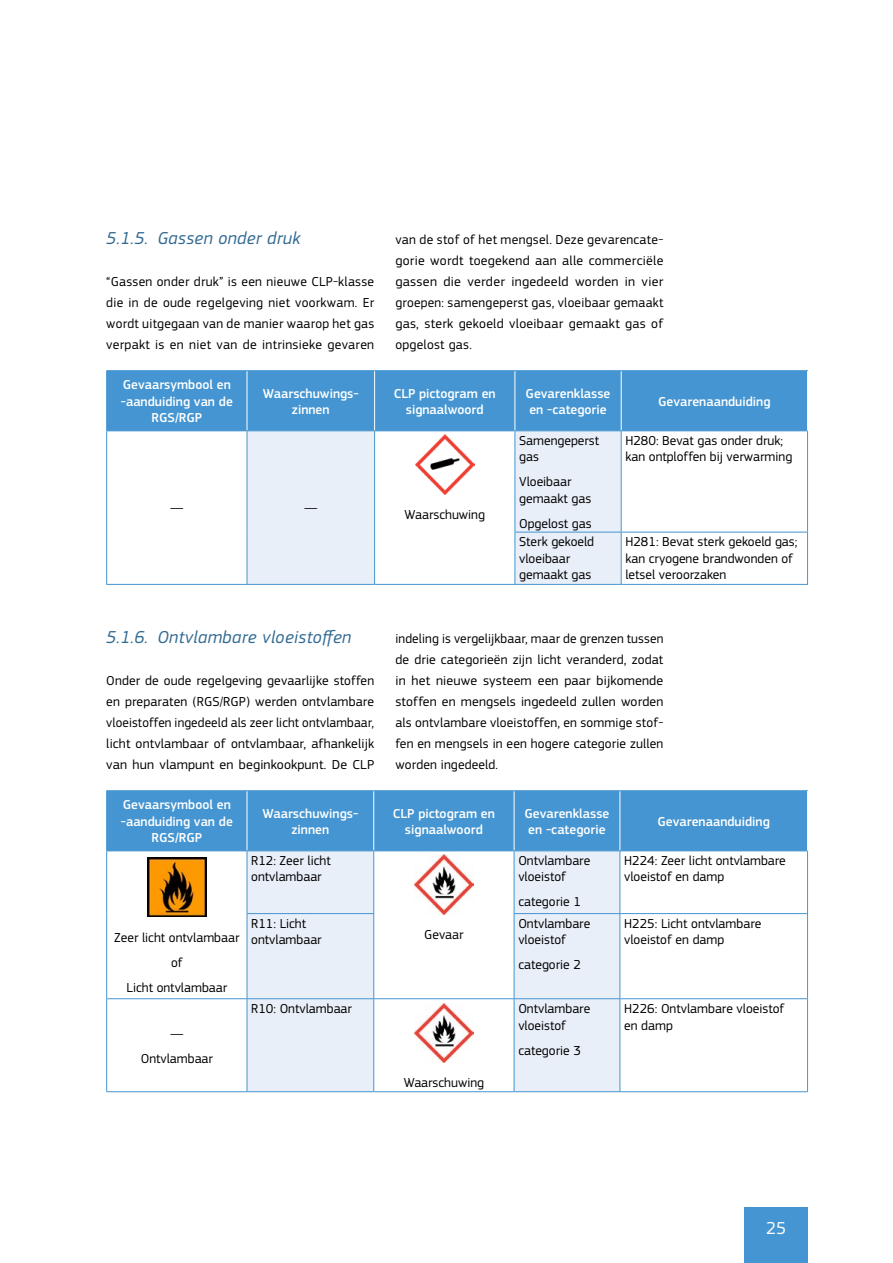
<style>
.page{position:relative;width:893px;height:1263px;background:#fff}
.page>*{position:absolute;margin:0;border:0;box-sizing:border-box;transform-origin:0 0}
.t1{font:italic 18px "PF Square Sans Pro";letter-spacing:.02em;color:#326a91}
.t2{font:18px "PF Square Sans Pro";color:#fff}
.t3{font:13.5px/21px "PF Square Sans Pro";color:#000}
.t4{font:500 13.5px/16.5px "PF Square Sans Pro";color:#fff;text-align:center}
</style>
<div class="page">
<div style="left:744px;top:1207px;width:64px;height:56px;background:#4495d1"></div>
<div style="left:107px;top:371px;width:700px;height:59px;background:#4495d1"></div>
<svg style="left:248px;top:431px;width:373px;height:153px;fill:#e9eff8"></svg>
<hr style="left:106px;top:584px;width:141px;height:1px;background:#4495d1">
<hr style="left:247px;top:584px;width:128px;height:1px;background:#4495d1">
<hr style="left:375px;top:584px;width:140px;height:1px;background:#4495d1">
<hr style="left:247px;top:371px;width:1px;height:59px;background:#fff">
<hr style="left:374px;top:371px;width:1px;height:59px;background:#fff">
<hr style="left:515px;top:371px;width:1px;height:59px;background:#fff">
<hr style="left:621px;top:371px;width:1px;height:59px;background:#fff">
<hr style="left:247px;top:431px;width:1px;height:101px;background:#4495d1">
<hr style="left:374px;top:431px;width:1px;height:101px;background:#4495d1">
<hr style="left:515px;top:431px;width:1px;height:101px;background:#4495d1">
<hr style="left:621px;top:431px;width:1px;height:101px;background:#4495d1">
<hr style="left:247px;top:532px;width:1px;height:52px;background:#4495d1">
<hr style="left:374px;top:532px;width:1px;height:52px;background:#4495d1">
<hr style="left:515px;top:532px;width:106px;height:1px;background:#4495d1">
<hr style="left:515px;top:532px;width:1px;height:52px;background:#4495d1">
<hr style="left:621px;top:532px;width:187px;height:1px;background:#4495d1">
<hr style="left:621px;top:532px;width:1px;height:52px;background:#4495d1">
<hr style="left:106px;top:431px;width:1px;height:101px;background:#4495d1">
<hr style="left:807px;top:431px;width:1px;height:101px;background:#4495d1">
<hr style="left:106px;top:532px;width:1px;height:52px;background:#4495d1">
<hr style="left:807px;top:532px;width:1px;height:52px;background:#4495d1">
<hr style="left:515px;top:584px;width:106px;height:1px;background:#4495d1">
<hr style="left:621px;top:584px;width:187px;height:1px;background:#4495d1">
<hr style="left:106px;top:370px;width:141px;height:1px;background:#4495d1">
<hr style="left:106px;top:371px;width:1px;height:59px;background:#4495d1">
<hr style="left:247px;top:370px;width:128px;height:1px;background:#4495d1">
<hr style="left:375px;top:370px;width:140px;height:1px;background:#4495d1">
<hr style="left:515px;top:370px;width:106px;height:1px;background:#4495d1">
<hr style="left:621px;top:370px;width:187px;height:1px;background:#4495d1">
<hr style="left:106px;top:430px;width:141px;height:1px;background:#4495d1">
<hr style="left:247px;top:430px;width:128px;height:1px;background:#4495d1">
<hr style="left:375px;top:430px;width:140px;height:1px;background:#4495d1">
<hr style="left:515px;top:430px;width:106px;height:1px;background:#4495d1">
<hr style="left:621px;top:430px;width:187px;height:1px;background:#4495d1">
<img style="left:415px;top:435px;width:59px;height:59px">
<div style="left:107px;top:791px;width:700px;height:59px;background:#4495d1"></div>
<svg style="left:248px;top:851px;width:372px;height:240px;fill:#e9eff8"></svg>
<hr style="left:247px;top:791px;width:1px;height:59px;background:#fff">
<hr style="left:373px;top:791px;width:1px;height:59px;background:#fff">
<hr style="left:514px;top:791px;width:1px;height:59px;background:#fff">
<hr style="left:620px;top:791px;width:1px;height:59px;background:#fff">
<hr style="left:247px;top:851px;width:1px;height:62px;background:#4495d1">
<hr style="left:373px;top:851px;width:1px;height:62px;background:#4495d1">
<hr style="left:514px;top:851px;width:1px;height:62px;background:#4495d1">
<hr style="left:620px;top:851px;width:1px;height:62px;background:#4495d1">
<hr style="left:247px;top:913px;width:127px;height:1px;background:#4495d1">
<hr style="left:247px;top:914px;width:1px;height:84px;background:#4495d1">
<hr style="left:373px;top:914px;width:1px;height:84px;background:#4495d1">
<hr style="left:514px;top:913px;width:106px;height:1px;background:#4495d1">
<hr style="left:514px;top:914px;width:1px;height:84px;background:#4495d1">
<hr style="left:620px;top:913px;width:188px;height:1px;background:#4495d1">
<hr style="left:620px;top:914px;width:1px;height:84px;background:#4495d1">
<hr style="left:106px;top:998px;width:141px;height:1px;background:#4495d1">
<hr style="left:247px;top:998px;width:127px;height:1px;background:#4495d1">
<hr style="left:247px;top:999px;width:1px;height:92px;background:#4495d1">
<hr style="left:374px;top:998px;width:140px;height:1px;background:#4495d1">
<hr style="left:373px;top:999px;width:1px;height:92px;background:#4495d1">
<hr style="left:514px;top:998px;width:106px;height:1px;background:#4495d1">
<hr style="left:514px;top:999px;width:1px;height:92px;background:#4495d1">
<hr style="left:620px;top:998px;width:188px;height:1px;background:#4495d1">
<hr style="left:620px;top:999px;width:1px;height:92px;background:#4495d1">
<hr style="left:106px;top:790px;width:141px;height:1px;background:#4495d1">
<hr style="left:106px;top:791px;width:1px;height:59px;background:#4495d1">
<hr style="left:247px;top:790px;width:127px;height:1px;background:#4495d1">
<hr style="left:374px;top:790px;width:140px;height:1px;background:#4495d1">
<hr style="left:514px;top:790px;width:106px;height:1px;background:#4495d1">
<hr style="left:620px;top:790px;width:188px;height:1px;background:#4495d1">
<hr style="left:106px;top:850px;width:141px;height:1px;background:#4495d1">
<hr style="left:247px;top:850px;width:127px;height:1px;background:#4495d1">
<hr style="left:374px;top:850px;width:140px;height:1px;background:#4495d1">
<hr style="left:514px;top:850px;width:106px;height:1px;background:#4495d1">
<hr style="left:620px;top:850px;width:188px;height:1px;background:#4495d1">
<hr style="left:106px;top:851px;width:1px;height:62px;background:#4495d1">
<hr style="left:807px;top:851px;width:1px;height:62px;background:#4495d1">
<hr style="left:106px;top:913px;width:1px;height:85px;background:#4495d1">
<hr style="left:807px;top:914px;width:1px;height:84px;background:#4495d1">
<hr style="left:106px;top:999px;width:1px;height:92px;background:#4495d1">
<hr style="left:807px;top:999px;width:1px;height:92px;background:#4495d1">
<hr style="left:106px;top:1091px;width:141px;height:1px;background:#4495d1">
<hr style="left:247px;top:1091px;width:127px;height:1px;background:#4495d1">
<hr style="left:374px;top:1091px;width:140px;height:1px;background:#4495d1">
<hr style="left:514px;top:1091px;width:106px;height:1px;background:#4495d1">
<hr style="left:620px;top:1091px;width:188px;height:1px;background:#4495d1">
<img style="left:147px;top:857px;width:60px;height:60px">
<img style="left:414px;top:855px;width:60px;height:59px">
<img style="left:414px;top:1003px;width:60px;height:59px">
<h1 class="t1" style="left:106px;top:228px;width:196px">5.1.5. Gassen onder druk</h1>
<p class="t3" style="left:106px;top:271px;width:269px;text-align:justify">“Gassen onder druk” is een nieuwe CLP-klasse die in de oude regelgeving niet voorkwam. Er wordt uitgegaan van de manier waarop het gas verpakt is en niet van de intrinsieke gevaren</p>
<p class="t3" style="left:395px;top:229px;width:269px;text-align:justify">van de stof of het mengsel. Deze gevarencate&shy;gorie wordt toegekend aan alle commerciële gassen die verder ingedeeld worden in vier groepen: samengeperst gas, vloeibaar gemaakt gas, sterk gekoeld vloeibaar gemaakt gas of opgelost gas.</p>
<p class="t4" style="left:121px;top:377px;width:114px">Gevaarsymbool en -aanduiding van de<br>RGS/RGP</p>
<p class="t4" style="left:263px;top:385px;width:97px">Waarschuwings&shy;zinnen</p>
<p class="t4" style="left:394px;top:385px;width:104px">CLP pictogram en signaalwoord</p>
<p class="t4" style="left:526px;top:385px;width:86px;text-align:left">Gevarenklasse en -categorie</p>
<p class="t4" style="left:658px;top:393px;width:114px">Gevarenaanduiding</p>
<p class="t3" style="left:170px;top:498px;width:15px">—</p>
<p class="t3" style="left:304px;top:498px;width:15px">—</p>
<h1 class="t1" style="left:106px;top:627px;width:246px">5.1.6. Ontvlambare vloeistoffen</h1>
<p class="t3" style="left:106px;top:670px;width:269px;text-align:justify">Onder de oude regelgeving gevaarlijke stoffen en preparaten (RGS/RGP) werden ontvlambare vloeistoffen ingedeeld als zeer licht ontvlambaar, licht ontvlambaar of ontvlambaar, afhankelijk van hun vlampunt en beginkookpunt. De CLP</p>
<p class="t3" style="left:405px;top:504px;width:82px">Waarschuwing</p>
<p class="t3" style="left:519px;top:432px;width:81px;line-height:16.5px">Samengeperst gas</p>
<p class="t3" style="left:519px;top:474px;width:74px;line-height:16.5px">Vloeibaar gemaakt gas</p>
<p class="t3" style="left:519px;top:513px;width:74px">Opgelost gas</p>
<p class="t3" style="left:625px;top:432px;width:168px;line-height:16.5px">H280: Bevat gas onder druk; kan ontploffen bij verwarming</p>
<p class="t3" style="left:519px;top:534px;width:77px;line-height:16.5px">Sterk gekoeld vloeibaar gemaakt gas</p>
<p class="t3" style="left:625px;top:534px;width:173px;line-height:16.5px">H281: Bevat sterk gekoeld gas; kan cryogene brandwonden of letsel veroorzaken</p>
<p class="t3" style="left:395px;top:628px;width:269px;text-align:justify">indeling is vergelijkbaar, maar de grenzen tussen de drie categorieën zijn licht veranderd, zodat in het nieuwe systeem een paar bijkomende stoffen en mengsels ingedeeld zullen worden als ontvlambare vloeistoffen, en sommige stof&shy;fen en mengsels in een hogere categorie zullen worden ingedeeld.</p>
<p class="t4" style="left:121px;top:797px;width:114px">Gevaarsymbool en -aanduiding van de<br>RGS/RGP</p>
<p class="t4" style="left:262px;top:805px;width:97px">Waarschuwings&shy;zinnen</p>
<p class="t4" style="left:393px;top:805px;width:104px">CLP pictogram en signaalwoord</p>
<p class="t4" style="left:525px;top:805px;width:86px;text-align:left">Gevarenklasse en -categorie</p>
<p class="t4" style="left:658px;top:813px;width:114px">Gevarenaanduiding</p>
<p class="t3" style="left:114px;top:925px;width:127px;line-height:25px;text-align:center">Zeer licht ontvlambaar of<br>Licht ontvlambaar</p>
<p class="t3" style="left:141px;top:1021px;width:74px;line-height:25px;text-align:center">—<br>Ontvlambaar</p>
<p class="t3" style="left:251px;top:852px;width:81px;line-height:16.5px">R12: Zeer licht ontvlambaar</p>
<p class="t3" style="left:518px;top:852px;width:73px;line-height:16.5px">Ontvlambare vloeistof</p>
<p class="t3" style="left:518px;top:891px;width:64px">categorie 1</p>
<p class="t3" style="left:251px;top:915px;width:72px;line-height:16.5px">R11: Licht ontvlambaar</p>
<p class="t3" style="left:518px;top:915px;width:73px;line-height:16.5px">Ontvlambare vloeistof</p>
<p class="t3" style="left:518px;top:954px;width:64px">categorie 2</p>
<p class="t3" style="left:424px;top:924px;width:41px">Gevaar</p>
<p class="t3" style="left:251px;top:998px;width:102px">R10: Ontvlambaar</p>
<p class="t3" style="left:404px;top:1072px;width:82px">Waarschuwing</p>
<p class="t3" style="left:518px;top:1000px;width:73px;line-height:16.5px">Ontvlambare vloeistof</p>
<p class="t3" style="left:518px;top:1040px;width:64px">categorie 3</p>
<p class="t3" style="left:624px;top:852px;width:163px;line-height:16.5px">H224: Zeer licht ontvlambare vloeistof en damp</p>
<p class="t3" style="left:624px;top:915px;width:139px;line-height:16.5px">H225: Licht ontvlambare vloeistof en damp</p>
<p class="t3" style="left:624px;top:1000px;width:162px;line-height:16.5px">H226: Ontvlambare vloeistof en damp</p>
<h1 class="t2" style="left:766px;top:1218px;width:22px">25</h1>
</div>
